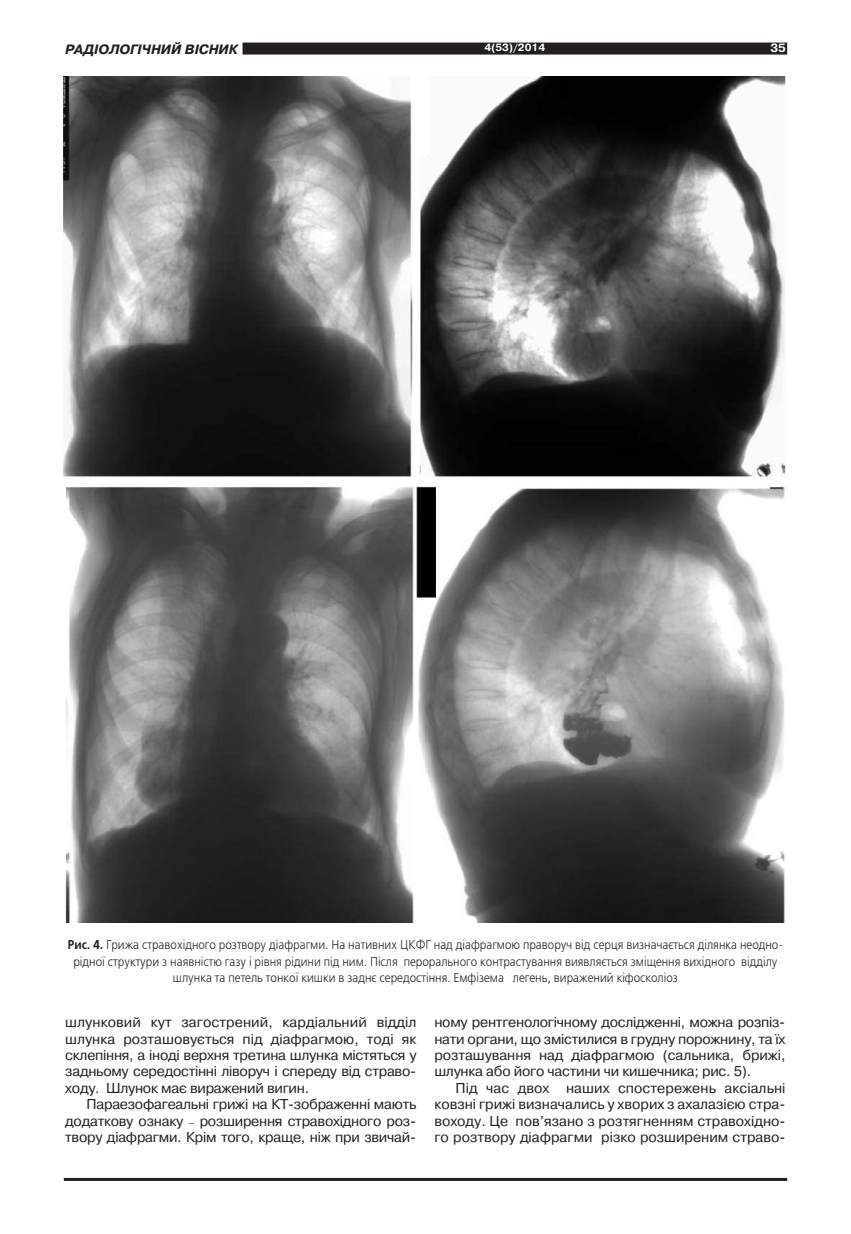
<style>
.page{position:relative;width:851px;height:1234px;background:#fff}
.page>*{position:absolute;margin:0;border:0;box-sizing:border-box;transform-origin:0 0}
.t1{font:14.25px/16.4px "Pragmatica C";letter-spacing:-.015em;color:#231f20;text-align:justify}
.t2{font:italic 700 13.5px "Pragmatica C";color:#231f20}
.t3{font:12.75px/16.2px "Free Set C";color:#231f20;text-align:center;scale:.9 1}
.t4{font:700 12px "Pragmatica C";color:#fff}
.t5{font:700 10.5px "Pragmatica C";color:#fff}
.s1{font-weight:700}
.s2{font-family:"Adobe Arabic"}
</style>
<div class="page">
<div style="left:242px;top:43px;width:545px;height:12px;background:#231f20"></div>
<hr style="left:64px;top:1177px;width:723px;height:3px;background:#231f20">
<img style="left:64px;top:77px;width:722px;height:845px">
<p class="t2" style="left:65px;top:41px;width:174px">РАДІОЛОГІЧНИЙ ВІСНИК</p>
<p class="t5" style="left:484px;top:42px;width:62px">4(53)/2014</p>
<p class="t4" style="left:770px;top:41px;width:17px">35</p>
<p class="t3" style="left:68px;top:936px;width:796px"><span class="s1">Рис. 4.</span> Грижа стравохідного розтвору діафрагми. На нативних ЦКФГ над діафрагмою праворуч від серця визначається ділянка неодно&shy;рідної структури з наявністю газу і рівня рідини під ним. Після перорального контрастування виявляється зміщення вихідного відділу шлунка та петель тонкої кишки в заднє середостіння. Емфізема легень, виражений кіфосколіоз</p>
<p class="t1" style="left:65px;top:1014px;width:352px">шлунковий кут загострений, кардіальний відділ шлунка розташовується під діафрагмою, тоді як склепіння, а іноді верхня третина шлунка містяться у задньому середостінні ліворуч і спереду від страво&shy;ходу. Шлунок має виражений вигин.</p>
<p class="t1" style="left:65px;top:1095px;width:352px;text-indent:21px">Параезофагеальні грижі на КТ-зображенні мають додаткову ознаку <span class="s2">−</span> розширення стравохідного роз&shy;твору діафрагми. Крім того, краще, ніж при звичай-</p>
<p class="t1" style="left:434px;top:1014px;width:352px">ному рентгенологічному дослідженні, можна розпіз&shy;нати органи, що змістилися в грудну порожнину, та їх розташування над діафрагмою (сальника, брижі, шлунка або його частини чи кишечника; рис. 5).</p>
<p class="t1" style="left:434px;top:1079px;width:352px;text-indent:21px">Під час двох наших спостережень аксіальні ковзні грижі визначались у хворих з ахалазією стра&shy;воходу. Це пов’язано з розтягненням стравохідно&shy;го розтвору діафрагми різко розширеним страво-</p>
</div>
